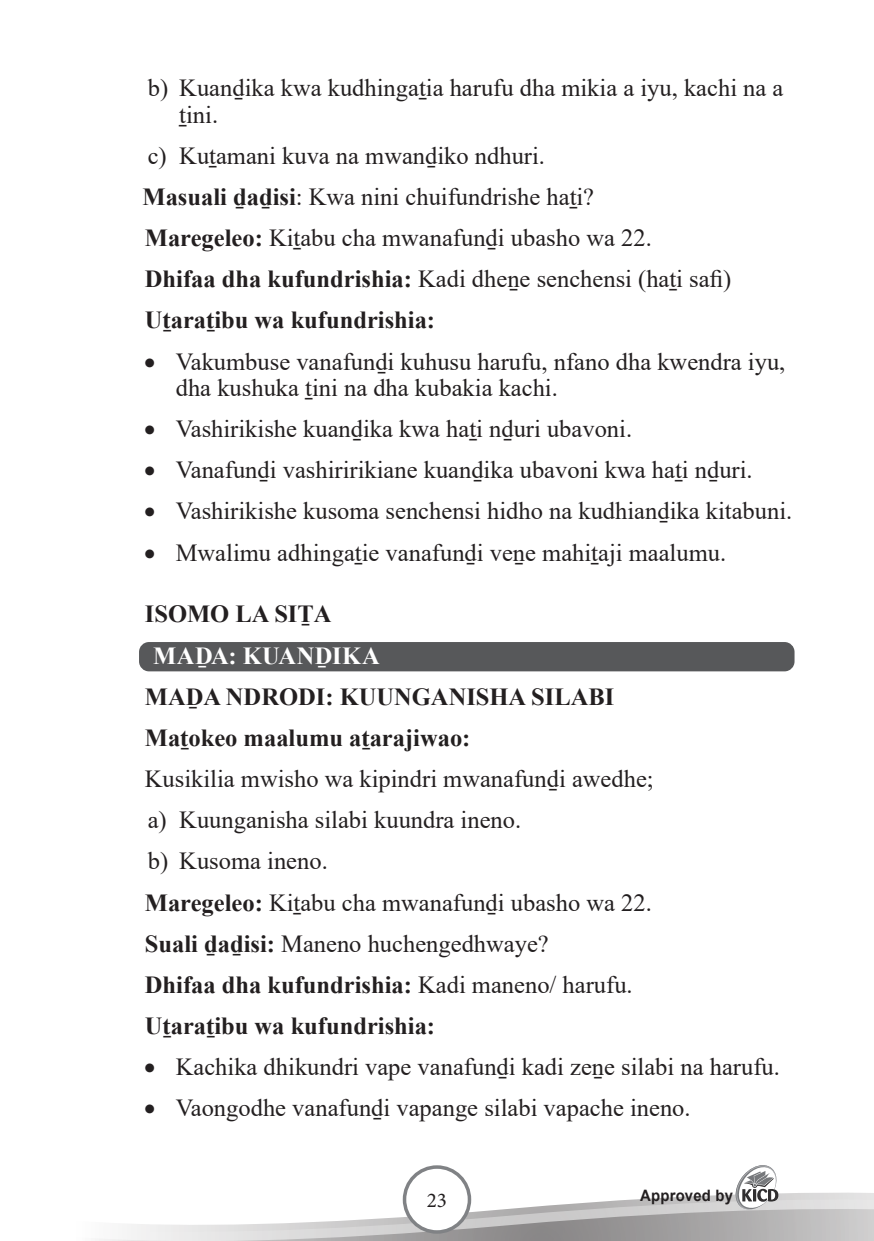
<style>
.page{position:relative;width:874px;height:1241px;background:#fff}
.page>*{position:absolute;margin:0;border:0;box-sizing:border-box;transform-origin:0 0}
.Body_Text{font:24.5px/26.2px "Times New Roman";color:#231f20}
.heading_1{font:700 24.5px "Times New Roman";color:#231f20}
.strand_1{font:700 24.5px "Times New Roman";letter-spacing:.015em;color:#fff}
.Isomo_la{font:700 24.5px "Times New Roman";color:#231f20}
.t1{font:21px "Minion Pro";color:#231f20}
.t2{font:700 15.75px "Arial";letter-spacing:.015em;color:#231f20;scale:.95 1}
.s1{font-weight:700}
.s2{font-weight:700;color:#221f1f}
.s3{color:#221f1f}
.s4{font-weight:400}
</style>
<div class="page">
<svg style="left:99px;top:1165px;width:774px;height:75px"></svg>
<div style="left:139px;top:642px;width:655px;height:29px;background:#57585a;border-radius:10px"></div>
<p class="Body_Text" style="left:179px;top:74px;width:605px;text-indent:-32px">b) Kuanḏika kwa kudhingaṯia harufu dha mikia a iyu, kachi na a ṯini.</p>
<p class="Body_Text" style="left:148px;top:142px;width:398px">c) Kuṯamani kuva na mwanḏiko ndhuri.</p>
<p class="Body_Text" style="left:142px;top:183px;width:453px"><span class="s1">Masuali</span> <span class="s2">ḏ</span><span class="s1">a</span><span class="s2">ḏ</span><span class="s1">isi</span>: Kwa nini chuifundrishe haṯi?</p>
<p class="Body_Text" style="left:145px;top:224px;width:508px"><span class="s1">Maregeleo:</span> Kiṯabu cha mwanafunḏi ubasho wa 22.</p>
<p class="Body_Text" style="left:145px;top:265px;width:587px"><span class="s1">Dhifaa dha kufundrishia:</span> Kadi dhe<span class="s3">ṉ</span>e senchensi (haṯi safi)</p>
<p class="heading_1" style="left:145px;top:302px;width:291px">Uṯaraṯibu wa kufundrishia:</p>
<p class="Body_Text" style="left:176px;top:347px;width:610px;text-indent:-32px">• Vakumbuse vanafun<span class="s3">ḏ</span>i kuhusu harufu, nfano dha kwendra iyu, dha kushuka ṯini na dha kubakia kachi.</p>
<p class="Body_Text" style="left:144px;top:415px;width:489px">• Vashirikishe kuan<span class="s3">ḏ</span>ika kwa haṯi nḏuri ubavoni.</p>
<p class="Body_Text" style="left:144px;top:456px;width:609px">• Vanafun<span class="s3">ḏ</span>i vashiririkiane kuan<span class="s3">ḏ</span>ika ubavoni kwa haṯi nḏuri.</p>
<p class="Body_Text" style="left:144px;top:497px;width:649px">• Vashirikishe kusoma senchensi hidho na kudhianḏika kitabuni.</p>
<p class="Body_Text" style="left:144px;top:538px;width:583px">• Mwalimu adhingaṯie vanafunḏi veṉe mahiṯaji maalumu.</p>
<p class="Isomo_la" style="left:145px;top:595px;width:188px">ISOMO LA SIṮA</p>
<p class="strand_1" style="left:153px;top:637px;width:228px">MAḎA: KUANḎIKA</p>
<p class="heading_1" style="left:145px;top:678px;width:470px">MAḎA NDRODI: KUUNGANISHA SILABI</p>
<p class="heading_1" style="left:145px;top:720px;width:327px">Ma<span class="s3">ṯ</span>okeo maalumu <span class="s3">aṯarajiwao:</span></p>
<p class="Body_Text" style="left:145px;top:764px;width:510px">Kusikilia mwisho wa kipindri mwanafun<span class="s3">ḏ</span>i awedhe;</p>
<p class="Body_Text" style="left:148px;top:806px;width:375px">a) Kuunganisha silabi kuundra ineno.</p>
<p class="Body_Text" style="left:148px;top:847px;width:181px">b) Kusoma ineno.</p>
<p class="Body_Text" style="left:145px;top:888px;width:508px"><span class="s1">Maregeleo:</span> Kiṯabu cha mwanafun<span class="s3">ḏi</span> ubasho wa 22.</p>
<p class="Body_Text" style="left:145px;top:929px;width:405px"><span class="s1">Suali</span> <span class="s2">ḏ</span><span class="s1">a</span><span class="s2">ḏ</span><span class="s1">isi:</span> Maneno huchengedhwaye?</p>
<p class="heading_1" style="left:145px;top:966px;width:489px">Dhifaa dha kufundrishia: <span class="s4">Kadi maneno/ harufu.</span></p>
<p class="heading_1" style="left:145px;top:1007px;width:291px">Uṯaraṯibu wa kufundrishia:</p>
<p class="Body_Text" style="left:144px;top:1052px;width:636px">• Kachika dhikundri vape vanafun<span class="s3">ḏ</span>i kadi ze<span class="s3">ṉ</span>e silabi na harufu.</p>
<p class="Body_Text" style="left:144px;top:1094px;width:547px">• Vaongodhe vanafun<span class="s3">ḏ</span>i vapange silabi vapache ineno.</p>
<p class="t1" style="left:426px;top:1186px;width:22px">23</p>
<p class="t2" style="left:640px;top:1184px;width:99px">Approved by</p>
</div>
